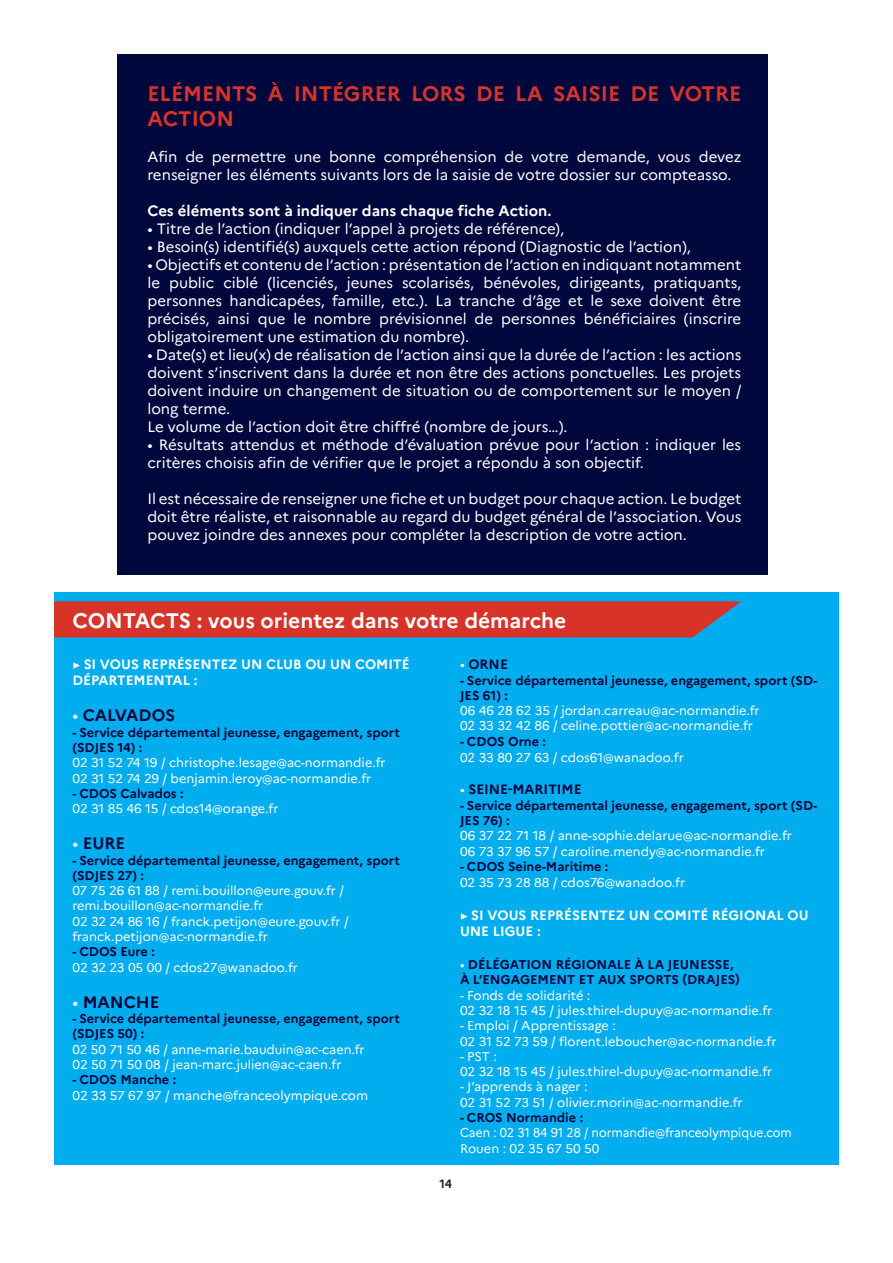
<style>
.page{position:relative;width:893px;height:1263px;background:#fff}
.page>*{position:absolute;margin:0;border:0;box-sizing:border-box;transform-origin:0 0}
.t1{font:700 21px/25.2px "Marianne";color:#d73329}
.t2{font:700 21px "Marianne";color:#fff}
.t3{font:700 16.5px "Marianne";color:#00073d}
.t4{font:15px/18px "Marianne";color:#fff;text-align:justify}
.t5{font:700 15px "Marianne";color:#fff}
.t6{font:700 13.5px/16.2px "Marianne";color:#fff}
.t7{font:700 13.5px "Marianne";color:#00073d}
.t8{font:12.75px "Marianne";color:#fff}
.t9{font:700 12.75px/15.3px "Marianne";color:#00073d}
.t10{font:12.75px "Marianne";color:#fff;scale:.94 1}
.t11{font:700 12px "Marianne";color:#231f20}
.s1{font-family:"Minion Pro";font-weight:400}
.s2{font-weight:400;color:#fff}
</style>
<div class="page">
<div style="left:118px;top:54px;width:650px;height:520px;background:#00073d"></div>
<div style="left:54px;top:592px;width:785px;height:573px;background:#00aeef"></div>
<div style="left:54px;top:601px;width:687px;height:36px;background:#d73329"></div>
<p class="t1" style="left:147px;top:81px;width:595px">ELÉMENTS À INTÉGRER LORS DE LA SAISIE DE VOTRE<br>ACTION</p>
<p class="t4" style="left:147px;top:148px;width:595px">Afin de permettre une bonne compréhension de votre demande, vous devez renseigner les éléments suivants lors de la saisie de votre dossier sur compteasso.</p>
<p class="t5" style="left:147px;top:201px;width:406px">Ces éléments sont à indiquer dans chaque fiche Action.</p>
<p class="t4" style="left:147px;top:220px;width:418px">• Titre de l’action (indiquer l’appel à projets de référence),</p>
<p class="t4" style="left:147px;top:238px;width:545px">• Besoin(s) identifié(s) auxquels cette action répond (Diagnostic de l’action),</p>
<p class="t4" style="left:147px;top:256px;width:595px">• Objectifs et contenu de l’action : présentation de l’action en indiquant notamment le public ciblé (licenciés, jeunes scolarisés, bénévoles, dirigeants, pratiquants, personnes handicapées, famille, etc.). La tranche d’âge et le sexe doivent être précisés, ainsi que le nombre prévisionnel de personnes bénéficiaires (inscrire obligatoirement une estimation du nombre).</p>
<p class="t4" style="left:147px;top:346px;width:595px">• Date(s) et lieu(x) de réalisation de l’action ainsi que la durée de l’action : les actions doivent s’inscrivent dans la durée et non être des actions ponctuelles. Les projets doivent induire un changement de situation ou de comportement sur le moyen / long terme.</p>
<p class="t4" style="left:147px;top:418px;width:422px">Le volume de l’action doit être chiffré (nombre de jours…).</p>
<p class="t4" style="left:147px;top:436px;width:595px">• Résultats attendus et méthode d’évaluation prévue pour l’action : indiquer les critères choisis afin de vérifier que le projet a répondu à son objectif.</p>
<p class="t4" style="left:147px;top:490px;width:595px">Il est nécessaire de renseigner une fiche et un budget pour chaque action. Le budget doit être réaliste, et raisonnable au regard du budget général de l’association. Vous pouvez joindre des annexes pour compléter la description de votre action.</p>
<p class="t2" style="left:72px;top:608px;width:495px">CONTACTS : vous orientez dans votre démarche</p>
<p class="t6" style="left:72px;top:656px;width:339px"><span class="s1">▶</span> SI VOUS REPRÉSENTEZ UN CLUB OU UN COMITÉ<br>DÉPARTEMENTAL :</p>
<p class="t3" style="left:72px;top:705px;width:104px"><span class="s2">•</span> CALVADOS</p>
<p class="t9" style="left:72px;top:724px;width:329px">- Service départemental jeunesse, engagement, sport (SDJES 14) :</p>
<p class="t8" style="left:72px;top:755px;width:315px">02 31 52 74 19 / christophe.lesage@ac-normandie.fr</p>
<p class="t8" style="left:72px;top:770px;width:300px">02 31 52 74 29 / benjamin.leroy@ac-normandie.fr</p>
<p class="t9" style="left:72px;top:786px;width:113px">- CDOS Calvados :</p>
<p class="t8" style="left:72px;top:801px;width:207px">02 31 85 46 15 / cdos14@orange.fr</p>
<p class="t3" style="left:72px;top:833px;width:54px"><span class="s2">•</span> EURE</p>
<p class="t9" style="left:72px;top:852px;width:329px">- Service départemental jeunesse, engagement, sport (SDJES 27) :</p>
<p class="t8" style="left:72px;top:883px;width:273px">07 75 26 61 88 / remi.bouillon@eure.gouv.fr /</p>
<p class="t8" style="left:72px;top:898px;width:192px">remi.bouillon@ac-normandie.fr</p>
<p class="t8" style="left:72px;top:913px;width:278px">02 32 24 86 16 / franck.petijon@eure.gouv.fr /</p>
<p class="t8" style="left:72px;top:929px;width:197px">franck.petijon@ac-normandie.fr</p>
<p class="t9" style="left:72px;top:944px;width:84px">- CDOS Eure :</p>
<p class="t8" style="left:72px;top:959px;width:227px">02 32 23 05 00 / cdos27@wanadoo.fr</p>
<p class="t3" style="left:72px;top:992px;width:89px"><span class="s2">•</span> MANCHE</p>
<p class="t9" style="left:72px;top:1011px;width:329px">- Service départemental jeunesse, engagement, sport (SDJES 50) :</p>
<p class="t8" style="left:72px;top:1041px;width:294px">02 50 71 50 46 / anne-marie.bauduin@ac-caen.fr</p>
<p class="t8" style="left:72px;top:1056px;width:270px">02 50 71 50 08 / jean-marc.julien@ac-caen.fr</p>
<p class="t9" style="left:72px;top:1072px;width:105px">- CDOS Manche :</p>
<p class="t8" style="left:72px;top:1088px;width:297px">02 33 57 67 97 / manche@franceolympique.com</p>
<p class="t7" style="left:460px;top:656px;width:49px"><span class="s2">•</span> ORNE</p>
<p class="t9" style="left:460px;top:672px;width:359px">- Service départemental jeunesse, engagement, sport (SD-<br>JES 61) :</p>
<p class="t8" style="left:460px;top:703px;width:301px">06 46 28 62 35 / jordan.carreau@ac-normandie.fr</p>
<p class="t8" style="left:460px;top:718px;width:294px">02 33 32 42 86 / celine.pottier@ac-normandie.fr</p>
<p class="t9" style="left:460px;top:733px;width:87px">- CDOS Orne :</p>
<p class="t8" style="left:460px;top:750px;width:225px">02 33 80 27 63 / cdos61@wanadoo.fr</p>
<p class="t7" style="left:460px;top:781px;width:123px"><span class="s2">•</span> SEINE-MARITIME</p>
<p class="t9" style="left:460px;top:797px;width:359px">- Service départemental jeunesse, engagement, sport (SD-<br>JES 76) :</p>
<p class="t8" style="left:460px;top:828px;width:333px">06 37 22 71 18 / anne-sophie.delarue@ac-normandie.fr</p>
<p class="t8" style="left:460px;top:843px;width:306px">06 73 37 96 57 / caroline.mendy@ac-normandie.fr</p>
<p class="t9" style="left:460px;top:859px;width:150px">- CDOS Seine-Maritime :</p>
<p class="t8" style="left:460px;top:875px;width:227px">02 35 73 28 88 / cdos76@wanadoo.fr</p>
<p class="t6" style="left:460px;top:906px;width:350px"><span class="s1">▶</span> SI VOUS REPRÉSENTEZ UN COMITÉ RÉGIONAL OU<br>UNE LIGUE :</p>
<p class="t9" style="left:460px;top:957px;width:275px"><span class="s2">•</span> DÉLÉGATION RÉGIONALE À LA JEUNESSE,</p>
<p class="t9" style="left:460px;top:972px;width:281px">À L’ENGAGEMENT ET AUX SPORTS (DRAJES)</p>
<p class="t8" style="left:460px;top:987px;width:132px">- Fonds de solidarité :</p>
<p class="t8" style="left:460px;top:1002px;width:314px">02 32 18 15 45 / jules.thirel-dupuy@ac-normandie.fr</p>
<p class="t8" style="left:460px;top:1018px;width:157px">- Emploi / Apprentissage :</p>
<p class="t8" style="left:460px;top:1033px;width:318px">02 31 52 73 59 / florent.leboucher@ac-normandie.fr</p>
<p class="t8" style="left:460px;top:1048px;width:38px">- PST :</p>
<p class="t8" style="left:460px;top:1064px;width:314px">02 32 18 15 45 / jules.thirel-dupuy@ac-normandie.fr</p>
<p class="t8" style="left:460px;top:1079px;width:129px">- J’apprends à nager :</p>
<p class="t8" style="left:460px;top:1094px;width:284px">02 31 52 73 51 / olivier.morin@ac-normandie.fr</p>
<p class="t9" style="left:460px;top:1110px;width:125px">- CROS Normandie :</p>
<p class="t10" style="left:460px;top:1125px;width:354px">Caen : 02 31 84 91 28 / normandie@franceolympique.com</p>
<p class="t8" style="left:460px;top:1140px;width:141px">Rouen : 02 35 67 50 50</p>
<p class="t11" style="left:440px;top:1177px;width:14px">14</p>
</div>
